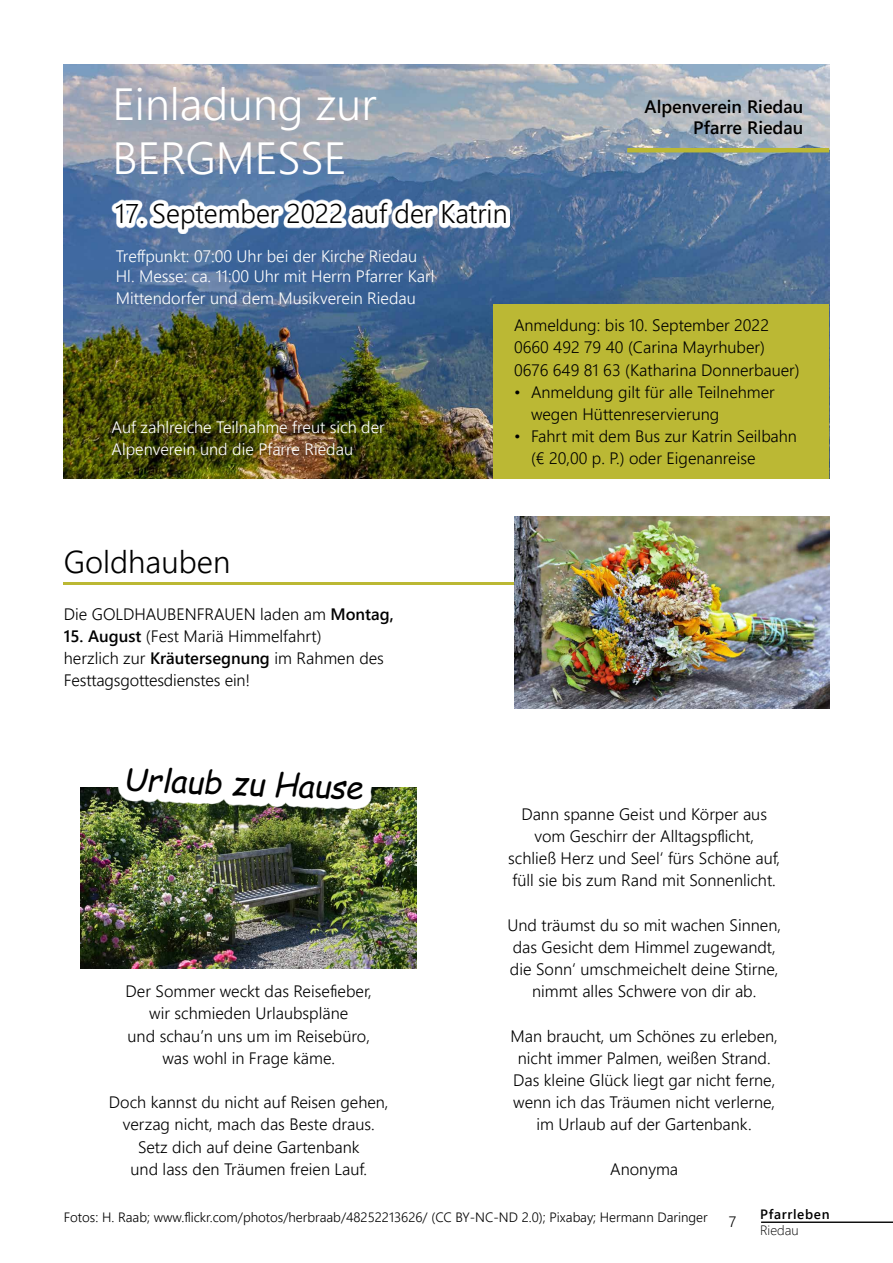
<style>
.page{position:relative;width:893px;height:1263px;background:#fff}
.page>*{position:absolute;margin:0;border:0;box-sizing:border-box;transform-origin:0 0}
.t1{font:300 45px/54px "Segoe UI";color:#fff}
.t2{font:italic 31.5px "Comic Sans MS";color:#000}
.t3{font:300 31.5px "Segoe UI";color:#000}
.t4{font:300 27px "Segoe UI";color:#000}
.t5{font:600 18px/21.6px "Segoe UI";color:#000;text-align:right}
.t6{font:300 16.5px/22.2px "Segoe UI";color:#000;text-align:center}
.t7{font:300 16.5px/19.8px "Segoe UI";color:#fff}
.t8{font:300 15px "Segoe UI";color:#000}
.t9{font:300 13.5px "Segoe UI";color:#000}
.t10{font:600 13.5px "Segoe UI";letter-spacing:.05em;color:#000}
.t11{font:300 13.5px "Segoe UI";color:#000}
.s1{font-weight:600}
</style>
<div class="page">
<hr style="left:761px;top:1222px;width:132px;height:1px;background:#000">
<hr style="left:64px;top:582px;width:765px;height:2px;background:#bbb834">
<img style="left:64px;top:65px;width:765px;height:413px">
<img style="left:285px;top:177px;width:149px;height:63px">
<svg style="left:112px;top:199px;width:398px;height:35px"></svg>
<hr style="left:627px;top:148px;width:202px;height:4px;background:#bbb834">
<div style="left:493px;top:304px;width:336px;height:174px;background:#bbb834"></div>
<img style="left:81px;top:788px;width:336px;height:180px">
<div style="left:118px;top:758px;width:254px;height:50px;background:#fff"></div>
<img style="left:514px;top:516px;width:315px;height:193px">
<h1 class="t1" style="left:112px;top:72px;width:266px">Einladung zur<br>BERGMESSE</h1>
<h3 class="t4" style="left:115px;top:188px;width:394px">17. September 2022 auf der Katrin</h3>
<p class="t7" style="left:116px;top:245px;width:320px">Treffpunkt: 07:00 Uhr bei der Kirche Riedau<br>Hl. Messe: ca. 11:00 Uhr mit Herrn Pfarrer Karl</p>
<p class="t7" style="left:116px;top:286px;width:301px">Mittendorfer und dem Musikverein Riedau</p>
<p class="t7" style="left:112px;top:415px;width:275px;line-height:21.6px">Auf zahlreiche Teilnahme freut sich der<br>Alpenverein und die Pfarre Riedau</p>
<p class="t5" style="left:645px;top:94px;width:160px">Alpenverein Riedau<br>Pfarre Riedau</p>
<p class="t6" style="left:514px;top:313px;width:287px;text-align:left">Anmeldung: bis 10. September 2022<br>0660 492 79 40 (Carina Mayrhuber)<br>0676 649 81 63 (Katharina Donnerbauer)</p>
<p class="t6" style="left:531px;top:379px;width:245px;text-align:left;text-indent:-17px">• Anmeldung gilt für alle Teilnehmer wegen Hüttenreservierung</p>
<p class="t6" style="left:531px;top:424px;width:267px;text-align:left;text-indent:-17px">• Fahrt mit dem Bus zur Katrin Seilbahn (€ 20,00 p. P.) oder Eigenanreise</p>
<h2 class="t3" style="left:64px;top:532px;width:168px">Goldhauben</h2>
<p class="t6" style="left:64px;top:601px;width:331px">Die GOLDHAUBENFRAUEN laden am <span class="s1">Montag,</span></p>
<p class="t6" style="left:64px;top:623px;width:321px;text-align:left"><span class="s1">15. August</span> (Fest Mariä Himmelfahrt)<br>herzlich zur <span class="s1">Kräutersegnung</span> im Rahmen des<br>Festtagsgottesdienstes ein!</p>
<h2 class="t2" style="left:125px;top:756px;width:241px;rotate:2deg">Urlaub zu Hause</h2>
<p class="t6" style="left:126px;top:979px;width:248px">Der Sommer weckt das Reisefieber, wir schmieden Urlaubspläne<br>und schau’n uns um im Reisebüro, was wohl in Frage käme.</p>
<p class="t6" style="left:109px;top:1090px;width:281px">Doch kannst du nicht auf Reisen gehen, verzag nicht, mach das Beste draus.<br>Setz dich auf deine Gartenbank<br>und lass den Träumen freien Lauf.</p>
<p class="t6" style="left:508px;top:801px;width:273px">Dann spanne Geist und Körper aus vom Geschirr der Alltagspflicht,<br>schließ Herz und Seel‘ fürs Schöne auf, füll sie bis zum Rand mit Sonnenlicht.</p>
<p class="t6" style="left:507px;top:912px;width:275px">Und träumst du so mit wachen Sinnen, das Gesicht dem Himmel zugewandt, die Sonn‘ umschmeichelt deine Stirne, nimmt alles Schwere von dir ab.</p>
<p class="t6" style="left:511px;top:1023px;width:269px">Man braucht, um Schönes zu erleben, nicht immer Palmen, weißen Strand.<br>Das kleine Glück liegt gar nicht ferne, wenn ich das Träumen nicht verlerne, im Urlaub auf der Gartenbank.</p>
<p class="t6" style="left:610px;top:1156px;width:69px">Anonyma</p>
<p class="t9" style="left:64px;top:1204px;width:645px">Fotos: H. Raab; www.flickr.com/photos/herbraab/48252213626/ (CC BY-NC-ND 2.0); Pixabay; Hermann Daringer</p>
<p class="t8" style="left:729px;top:1207px;width:9px">7</p>
<p class="t10" style="left:760px;top:1201px;width:71px">Pfarrleben</p>
<p class="t11" style="left:760px;top:1217px;width:40px">Riedau</p>
</div>
